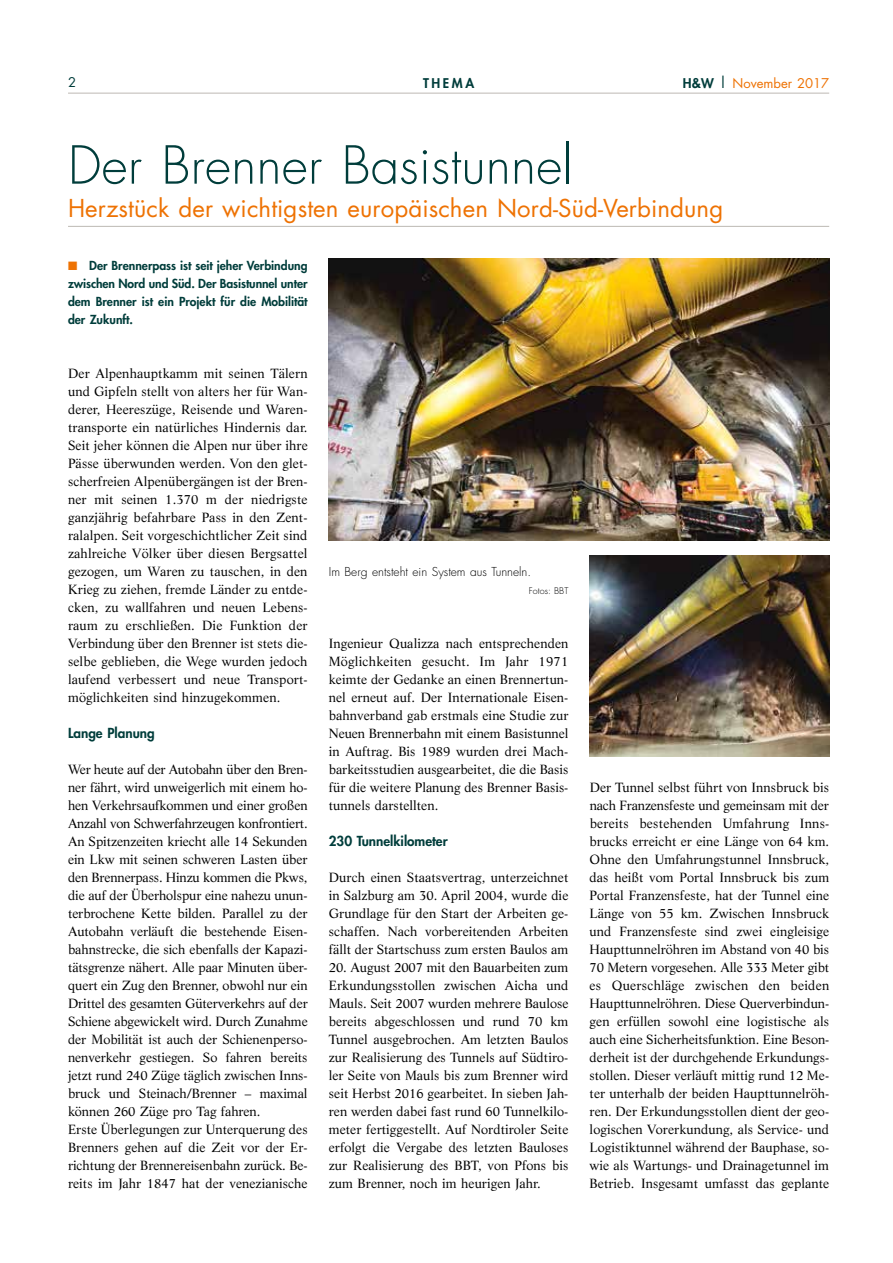
<style>
.page{position:relative;width:893px;height:1263px;background:#fff}
.page>*{position:absolute;margin:0;border:0;box-sizing:border-box;transform-origin:0 0}
.t1{font:300 51px "Futura";letter-spacing:.005em;color:#003d3b}
.t2{font:24px "Futura";letter-spacing:.005em;color:#ee7203}
.t3{font:800 13.5px "Futura";color:#003d3b}
.t4{font:13.05px/18px "Life";letter-spacing:-.005em;color:#000;text-align:justify}
.t5{font:13.05px "Futura";color:#ee7203}
.t6{font:800 13.05px "Futura";letter-spacing:.2em;color:#003d3b}
.t7{font:13.05px "Futura";color:#003d3b}
.t8{font:800 12.15px/18px "Futura";color:#003d3b;text-align:justify}
.t9{font:300 12px "Futura";color:#000}
.t10{font:300 9px "Futura";color:#000}
.s1{font-weight:800;color:#003d3b}
.s2{font-size:15px;color:#003d3b}
.s3{color:#ee7203}
</style>
<div class="page">
<hr style="left:68px;top:226px;width:761px;height:1px;background:#bdb9b3">
<img style="left:329px;top:258px;width:500px;height:282px">
<img style="left:590px;top:555px;width:239px;height:201px">
<hr style="left:68px;top:93px;width:761px;height:1px;background:#bdb9b3">
<p class="t7" style="left:68px;top:73px;width:10px">2</p>
<p class="t6" style="left:423px;top:74px;width:53px">THEMA</p>
<p class="t5" style="left:683px;top:74px;width:148px"><span class="s1">H&amp;W</span> <span class="s2">|</span> November 2017</p>
<h1 class="t1" style="left:68px;top:132px;width:506px">Der Brenner Basistunnel</h1>
<h2 class="t2" style="left:68px;top:192px;width:657px">Herzstück der wichtigsten europäischen Nord-Süd-Verbindung</h2>
<p class="t8" style="left:68px;top:256px;width:241px"><span class="s3">■</span> Der Brennerpass ist seit jeher Verbindung zwischen Nord und Süd. Der Basistunnel unter dem Brenner ist ein Projekt für die Mobilität der Zukunft.</p>
<p class="t4" style="left:68px;top:364px;width:241px">Der Alpenhauptkamm mit seinen Tälern und Gipfeln stellt von alters her für Wan&shy;derer, Heereszüge, Reisende und Waren&shy;transporte ein natürliches Hindernis dar.<br>Seit jeher können die Alpen nur über ihre Pässe überwunden werden. Von den glet&shy;scherfreien Alpenübergängen ist der Bren&shy;ner mit seinen 1.370 m der niedrigste ganzjährig befahrbare Pass in den Zent&shy;ralalpen. Seit vorgeschichtlicher Zeit sind zahlreiche Völker über diesen Bergsattel gezogen, um Waren zu tauschen, in den Krieg zu ziehen, fremde Länder zu entde&shy;cken, zu wallfahren und neuen Lebens&shy;raum zu erschließen. Die Funktion der Verbindung über den Brenner ist stets die&shy;selbe geblieben, die Wege wurden jedoch laufend verbessert und neue Transport&shy;möglichkeiten sind hinzugekommen.</p>
<p class="t3" style="left:68px;top:724px;width:88px">Lange Planung</p>
<p class="t4" style="left:68px;top:760px;width:241px;text-align:left">Wer heute auf der Autobahn über den Bren&shy;ner fährt, wird unweigerlich mit einem ho&shy;hen Verkehrsaufkommen und einer großen Anzahl von Schwerfahrzeugen konfrontiert.<br>An Spitzenzeiten kriecht alle 14 Sekunden ein Lkw mit seinen schweren Lasten über den Brennerpass. Hinzu kommen die Pkws, die auf der Überholspur eine nahezu unun&shy;terbrochene Kette bilden. Parallel zu der Autobahn verläuft die bestehende Eisen&shy;bahnstrecke, die sich ebenfalls der Kapazi&shy;tätsgrenze nähert. Alle paar Minuten über&shy;quert ein Zug den Brenner, obwohl nur ein Drittel des gesamten Güterverkehrs auf der Schiene abgewickelt wird. Durch Zunahme der Mobilität ist auch der Schienenperso&shy;nenverkehr gestiegen. So fahren bereits jetzt rund 240 Züge täglich zwischen Inns&shy;bruck und Steinach/Brenner – maximal können 260 Züge pro Tag fahren.<br>Erste Überlegungen zur Unterquerung des Brenners gehen auf die Zeit vor der Er&shy;richtung der Brennereisenbahn zurück. Be&shy;reits im Jahr 1847 hat der venezianische</p>
<p class="t9" style="left:329px;top:564px;width:204px">Im Berg entsteht ein System aus Tunneln.</p>
<p class="t10" style="left:529px;top:585px;width:41px">Fotos: BBT</p>
<p class="t4" style="left:329px;top:634px;width:241px">Ingenieur Qualizza nach entsprechenden Möglichkeiten gesucht. Im Jahr 1971 keimte der Gedanke an einen Brennertun&shy;nel erneut auf. Der Internationale Eisen&shy;bahnverband gab erstmals eine Studie zur Neuen Brennerbahn mit einem Basistunnel in Auftrag. Bis 1989 wurden drei Mach&shy;barkeitsstudien ausgearbeitet, die die Basis für die weitere Planung des Brenner Basis&shy;tunnels darstellten.</p>
<p class="t3" style="left:329px;top:832px;width:120px">230 Tunnelkilometer</p>
<p class="t4" style="left:329px;top:868px;width:241px">Durch einen Staatsvertrag, unterzeichnet in Salzburg am 30. April 2004, wurde die Grundlage für den Start der Arbeiten ge&shy;schaffen. Nach vorbereitenden Arbeiten fällt der Startschuss zum ersten Baulos am</p>
<p class="t4" style="left:329px;top:958px;width:241px">20. August 2007 mit den Bauarbeiten zum Erkundungsstollen zwischen Aicha und Mauls. Seit 2007 wurden mehrere Baulose bereits abgeschlossen und rund 70 km Tunnel ausgebrochen. Am letzten Baulos zur Realisierung des Tunnels auf Südtiro&shy;ler Seite von Mauls bis zum Brenner wird seit Herbst 2016 gearbeitet. In sieben Jah&shy;ren werden dabei fast rund 60 Tunnelkilo&shy;meter fertiggestellt. Auf Nordtiroler Seite erfolgt die Vergabe des letzten Bauloses zur Realisierung des BBT, von Pfons bis zum Brenner, noch im heurigen Jahr.</p>
<p class="t4" style="left:590px;top:778px;width:241px">Der Tunnel selbst führt von Innsbruck bis nach Franzensfeste und gemeinsam mit der bereits bestehenden Umfahrung Inns&shy;brucks erreicht er eine Länge von 64 km.<br>Ohne den Umfahrungstunnel Innsbruck, das heißt vom Portal Innsbruck bis zum Portal Franzensfeste, hat der Tunnel eine Länge von 55 km. Zwischen Innsbruck und Franzensfeste sind zwei eingleisige Haupttunnelröhren im Abstand von 40 bis 70 Metern vorgesehen. Alle 333 Meter gibt es Querschläge zwischen den beiden Haupttunnelröhren. Diese Querverbindun&shy;gen erfüllen sowohl eine logistische als auch eine Sicherheitsfunktion. Eine Beson&shy;derheit ist der durchgehende Erkundungs&shy;stollen. Dieser verläuft mittig rund 12 Me&shy;ter unterhalb der beiden Haupttunnelröh&shy;ren. Der Erkundungsstollen dient der geo&shy;logischen Vorerkundung, als Service- und Logistiktunnel während der Bauphase, so&shy;wie als Wartungs- und Drainagetunnel im Betrieb. Insgesamt umfasst das geplante</p>
</div>
